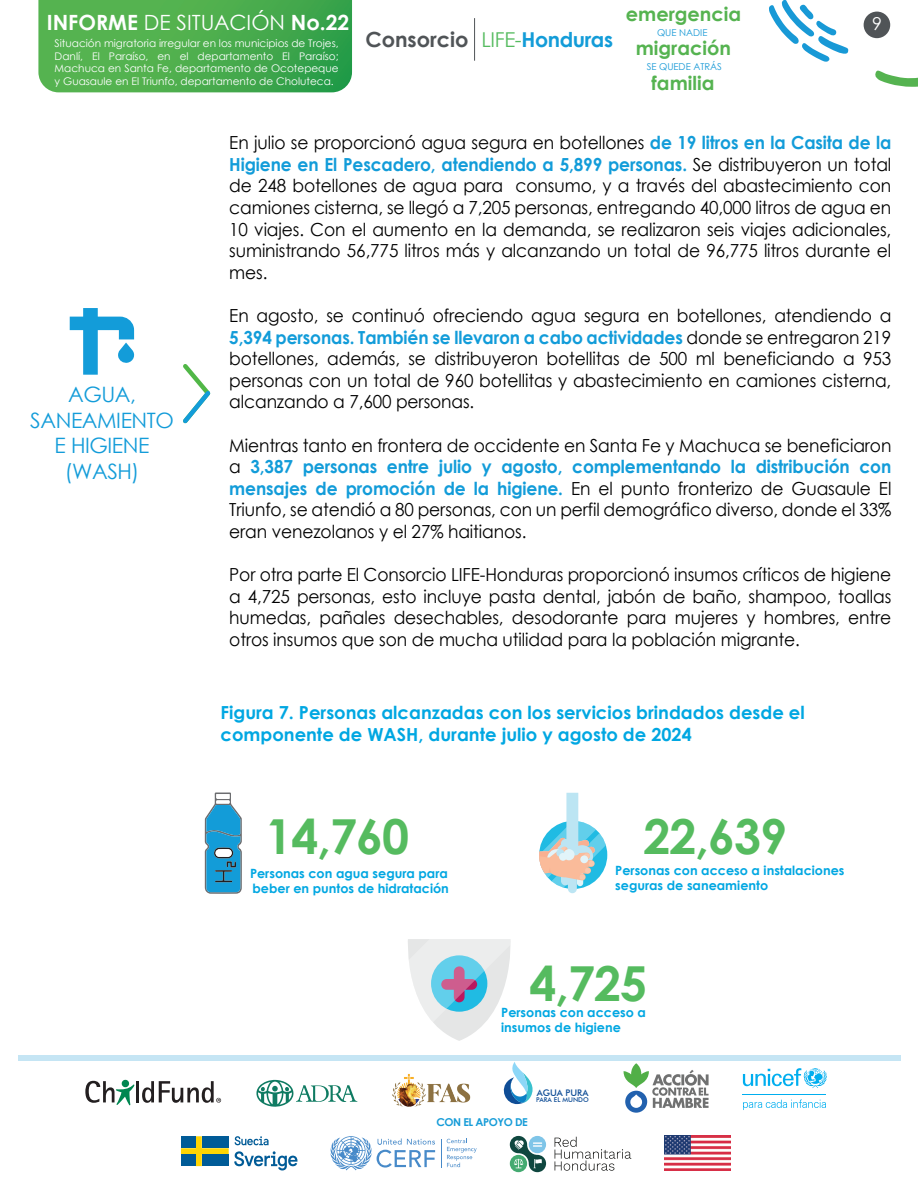
<style>
.page{position:relative;width:918px;height:1188px;background:#fff}
.page>*{position:absolute;margin:0;border:0;box-sizing:border-box;transform-origin:0 0}
.t1{font:700 48.3px "Century Gothic";letter-spacing:-.02em;color:#55bb5f}
.t2{font:21.15px/25.5px "Century Gothic";letter-spacing:-.02em;color:#139cd9;text-align:center}
.t3{font:700 21px "Century Gothic";color:#fff}
.t4{font:700 20.85px "Century Gothic";color:#505457}
.t5{font:700 19.35px/33.5px "Century Gothic";color:#55b350;text-align:center}
.t6{font:18px/21.6px "Century Gothic";letter-spacing:-.005em;color:#000001;text-align:justify;scale:.95 1}
.t7{font:700 18px/21.6px "Century Gothic";color:#00a7e2}
.t8{font:17.85px "Century Gothic";color:#fff}
.t9{font:700 12.75px/15.3px "Century Gothic";color:#00a7e2}
.t10{font:700 10.8px "Century Gothic";letter-spacing:-.04em;color:#169cd8}
.t11{font:10.5px/12.6px "Century Gothic";color:#fff;text-align:justify}
.t12{font:9.45px "Century Gothic";color:#1899d6}
.t13{font:500 9.15px "Futura BT";color:#0f4d96}
.t14{font:500 6.6px "Futura BT";color:#0f4d96}
.s1{font-weight:400}
.s2{font-weight:400;font-size:20.55px;color:#55bb5f}
.s3{font-size:20.55px;color:#139cd8}
.s4{font-weight:700;color:#129cd9}
</style>
<div class="page">
<svg style="left:875px;top:70px;width:43px;height:17px"></svg>
<svg style="left:769px;top:0;width:79px;height:62px"></svg>
<hr style="left:474px;top:18px;width:1px;height:43px;background:#505457">
<div style="left:864px;top:12px;width:26px;height:26px;background:#505457;border-radius:50%"></div>
<div style="left:18px;top:1056px;width:883px;height:5px;background:#c5e5f4"></div>
<svg style="left:183px;top:364px;width:28px;height:60px"></svg>
<svg style="left:70px;top:308px;width:65px;height:67px"></svg>
<svg style="left:38px;top:0;width:314px;height:92px;background:#4aac4e"></svg>
<svg style="left:205px;top:792px;width:37px;height:102px"></svg>
<div style="left:568px;top:818px;width:9px;height:75px;background:#bce5f3;border-radius:4px"></div>
<svg style="left:539px;top:793px;width:67px;height:95px"></svg>
<div style="left:572px;top:848px;width:7px;height:7px;background:#bce5f3;border-radius:50%"></div>
<div style="left:563px;top:849px;width:12px;height:11px;background:#e2f4f9;border-radius:50%"></div>
<div style="left:556px;top:849px;width:8px;height:8px;background:#bce5f3;border-radius:50%"></div>
<div style="left:559px;top:853px;width:8px;height:8px;background:#e2f4f9;border-radius:50%"></div>
<div style="left:580px;top:855px;width:8px;height:8px;background:#e2f4f9;border-radius:50%"></div>
<svg style="left:408px;top:939px;width:103px;height:102px"></svg>
<img style="left:665px;top:1136px;width:66px;height:35px">
<svg style="left:441px;top:1139px;width:36px;height:28px"></svg>
<svg style="left:331px;top:1136px;width:104px;height:34px"></svg>
<svg style="left:743px;top:1068px;width:84px;height:20px"></svg>
<hr style="left:743px;top:1094px;width:83px;height:1px;background:#00aeef">
<svg style="left:743px;top:1100px;width:83px;height:10px"></svg>
<svg style="left:256px;top:1080px;width:101px;height:27px"></svg>
<hr style="left:136px;top:1081px;width:3px;height:21px;background:#231f20">
<svg style="left:85px;top:1080px;width:49px;height:25px"></svg>
<svg style="left:142px;top:1081px;width:79px;height:22px"></svg>
<img style="left:392px;top:1074px;width:79px;height:33px">
<svg style="left:624px;top:1063px;width:85px;height:50px"></svg>
<svg style="left:555px;top:1137px;width:76px;height:34px"></svg>
<svg style="left:510px;top:1136px;width:36px;height:36px"></svg>
<svg style="left:503px;top:1062px;width:30px;height:43px"></svg>
<svg style="left:181px;top:1136px;width:116px;height:34px"></svg>
<div style="left:181px;top:1136px;width:15px;height:12px;background:#005b97"></div>
<div style="left:202px;top:1136px;width:27px;height:12px;background:#005b97"></div>
<div style="left:181px;top:1154px;width:15px;height:12px;background:#005b97"></div>
<div style="left:202px;top:1154px;width:27px;height:12px;background:#005b97"></div>
<p class="t3" style="left:47px;top:7px;width:304px">INFORME <span class="s1">DE SITUACIÓN</span> No.22</p>
<p class="t11" style="left:55px;top:37px;width:286px">Situación migratoria irregular en los municipios de Trojes, Danlí, El Paraíso, en el departamento El Paraíso; Machuca en Santa Fe, departamento de Ocotepeque y Guasaule en El Triunfo, departamento de Choluteca.</p>
<p class="t4" style="left:365px;top:23px;width:249px">Consorcio <span class="s2">LIFE-</span><span class="s3">Honduras</span></p>
<p class="t5" style="left:626px;top:-4px;width:117px">emergencia migración</p>
<p class="t5" style="left:652px;top:66px;width:64px">familia</p>
<p class="t12" style="left:657px;top:26px;width:52px">QUE NADIE</p>
<p class="t12" style="left:647px;top:60px;width:77px">SE QUEDE ATRÁS</p>
<p class="t8" style="left:872px;top:11px;width:11px">9</p>
<p class="t2" style="left:30px;top:382px;width:145px">AGUA,<br>SANEAMIENTO<br>E HIGIENE (WASH)</p>
<p class="t6" style="left:229px;top:132px;width:698px">En julio se proporcionó agua segura en botellones <span class="s4">de 19 litros en la Casita de la Higiene en El Pescadero, atendiendo a 5,899 personas.</span> Se distribuyeron un total de 248 botellones de agua para consumo, y a través del abastecimiento con camiones cisterna, se llegó a 7,205 personas, entregando 40,000 litros de agua en 10 viajes. Con el aumento en la demanda, se realizaron seis viajes adicionales, suministrando 56,775 litros más y alcanzando un total de 96,775 litros durante el mes.</p>
<p class="t6" style="left:229px;top:304px;width:698px">En agosto, se continuó ofreciendo agua segura en botellones, atendiendo a <span class="s4">5,394 personas. También se llevaron a cabo actividades</span> donde se entregaron 219 botellones, además, se distribuyeron botellitas de 500 ml beneficiando a 953 personas con un total de 960 botellitas y abastecimiento en camiones cisterna, alcanzando a 7,600 personas.</p>
<p class="t6" style="left:229px;top:434px;width:699px">Mientras tanto en frontera de occidente en Santa Fe y Machuca se beneficiaron a <span class="s4">3,387 personas entre julio y agosto, complementando la distribución con mensajes de promoción de la higiene.</span> En el punto fronterizo de Guasaule El Triunfo, se atendió a 80 personas, con un perfil demográfico diverso, donde el 33% eran venezolanos y el 27% haitianos.</p>
<p class="t6" style="left:229px;top:564px;width:698px">Por otra parte El Consorcio LIFE-Honduras proporcionó insumos críticos de higiene a 4,725 personas, esto incluye pasta dental, jabón de baño, shampoo, toallas humedas, pañales desechables, desodorante para mujeres y hombres, entre otros insumos que son de mucha utilidad para la población migrante.</p>
<p class="t7" style="left:221px;top:701px;width:586px">Figura 7. Personas alcanzadas con los servicios brindados desde el componente de WASH, durante julio y agosto de 2024</p>
<h1 class="t1" style="left:265px;top:800px;width:145px">14,760</h1>
<p class="t9" style="left:250px;top:865px;width:200px">Personas con agua segura para beber en puntos de hidratación</p>
<h1 class="t1" style="left:643px;top:800px;width:145px">22,639</h1>
<p class="t9" style="left:615px;top:862px;width:231px">Personas con acceso a instalaciones seguras de saneamiento</p>
<h1 class="t1" style="left:530px;top:947px;width:119px">4,725</h1>
<p class="t9" style="left:501px;top:1004px;width:146px">Personas con acceso a insumos de higiene</p>
<p class="t13" style="left:537px;top:1087px;width:53px">AGUA PURA</p>
<p class="t14" style="left:536px;top:1096px;width:54px">PARA EL MUNDO</p>
<p class="t10" style="left:436px;top:1114px;width:93px">CON EL APOYO DE</p>
</div>
